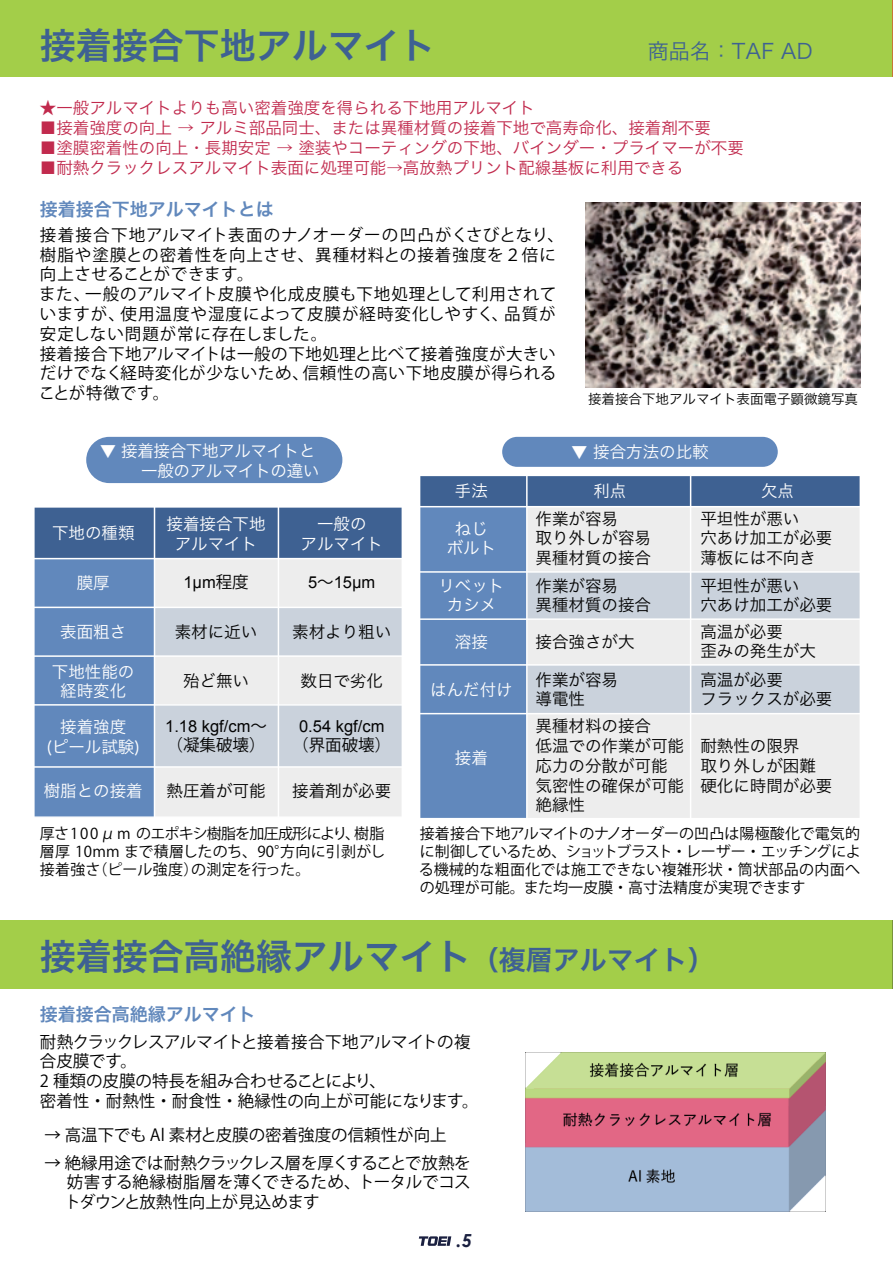
<style>
.page{position:relative;width:893px;height:1263px;background:#fff}
.page>*{position:absolute;margin:0;border:0;box-sizing:border-box;transform-origin:0 0}
.t1{font:36px "Hira Kaku Pro W6";color:#3e6192}
.t2{font:21px "Hira Kaku Pro W3";color:#3e6192}
.t3{font:18px "Hira Kaku Pro W6";color:#6188bc}
.t4{font:italic 700 18px "Century Gothic";color:#1a2040}
.t5{font:16.5px/19.8px "Koz Go Pro";letter-spacing:.04em;color:#000}
.t6{font:16.5px/19.8px "Hira Kaku Pro W3";color:#030303}
.t7{font:16.5px/19.8px "Koz Go Pro";letter-spacing:.005em;color:#000}
.t8{font:16.5px "Hira Kaku Pro W3";color:#c12a4d}
.t9{font:16.5px/19.8px "Hira Kaku Pro W3";color:#fff;text-align:center}
.t10{font:16.5px/19.8px "Arial";color:#030303}
.t11{font:16.5px/19.8px "Hira Kaku Pro W3";letter-spacing:-.02em;color:#fff;text-align:right}
.t12{font:15px/18px "Koz Go Pro";color:#000;text-align:justify}
.t13{font:13.5px "Hira Kaku Pro W3";color:#030303}
.s1{font-family:"Koz Go Pr 6 N"}
.s2{font-size:27px}
</style>
<div class="page">
<div style="left:0;top:920px;width:892px;height:69px;background:#a3ce49"></div>
<div style="left:0;top:0;width:892px;height:76px;background:#a3ce49"></div>
<div style="left:86px;top:437px;width:256px;height:46px;background:#6188bc;border-radius:23px"></div>
<div style="left:34px;top:507px;width:121px;height:52px;background:#3e6192"></div>
<div style="left:155px;top:507px;width:123px;height:52px;background:#3e6192"></div>
<div style="left:278px;top:507px;width:124px;height:52px;background:#3e6192"></div>
<div style="left:34px;top:559px;width:121px;height:48px;background:#6188bc"></div>
<div style="left:155px;top:559px;width:123px;height:48px;background:#ededed"></div>
<div style="left:278px;top:559px;width:124px;height:48px;background:#ededed"></div>
<div style="left:34px;top:607px;width:121px;height:49px;background:#6188bc"></div>
<div style="left:155px;top:607px;width:123px;height:49px;background:#cad2dc"></div>
<div style="left:278px;top:607px;width:124px;height:49px;background:#cad2dc"></div>
<div style="left:34px;top:656px;width:121px;height:49px;background:#6188bc"></div>
<div style="left:155px;top:656px;width:123px;height:49px;background:#ededed"></div>
<div style="left:278px;top:656px;width:124px;height:49px;background:#ededed"></div>
<div style="left:34px;top:705px;width:121px;height:62px;background:#6188bc"></div>
<div style="left:155px;top:705px;width:123px;height:62px;background:#cad2dc"></div>
<div style="left:278px;top:705px;width:124px;height:62px;background:#cad2dc"></div>
<div style="left:34px;top:767px;width:121px;height:50px;background:#6188bc"></div>
<div style="left:155px;top:767px;width:123px;height:50px;background:#ededed"></div>
<div style="left:278px;top:767px;width:124px;height:50px;background:#ededed"></div>
<hr style="left:154px;top:506px;width:1px;height:312px;background:#fff">
<hr style="left:278px;top:506px;width:1px;height:312px;background:#fff">
<hr style="left:33px;top:558px;width:370px;height:1px;background:#fff">
<hr style="left:33px;top:607px;width:370px;height:1px;background:#fff">
<hr style="left:33px;top:655px;width:370px;height:2px;background:#fff">
<hr style="left:33px;top:704px;width:370px;height:2px;background:#fff">
<hr style="left:33px;top:766px;width:370px;height:2px;background:#fff">
<hr style="left:33px;top:506px;width:2px;height:312px;background:#fff">
<hr style="left:33px;top:506px;width:370px;height:2px;background:#fff">
<hr style="left:33px;top:816px;width:370px;height:2px;background:#fff">
<img style="left:525px;top:1053px;width:300px;height:158px">
<div style="left:420px;top:475px;width:107px;height:32px;background:#3e6192"></div>
<div style="left:527px;top:475px;width:164px;height:32px;background:#3e6192"></div>
<div style="left:691px;top:475px;width:169px;height:32px;background:#3e6192"></div>
<div style="left:420px;top:507px;width:107px;height:65px;background:#6188bc"></div>
<div style="left:527px;top:507px;width:164px;height:65px;background:#ededed"></div>
<div style="left:691px;top:507px;width:169px;height:65px;background:#ededed"></div>
<div style="left:420px;top:572px;width:107px;height:47px;background:#6188bc"></div>
<div style="left:527px;top:572px;width:164px;height:47px;background:#cad2dc"></div>
<div style="left:691px;top:572px;width:169px;height:47px;background:#cad2dc"></div>
<div style="left:420px;top:619px;width:107px;height:46px;background:#6188bc"></div>
<div style="left:527px;top:619px;width:164px;height:46px;background:#ededed"></div>
<div style="left:691px;top:619px;width:169px;height:46px;background:#ededed"></div>
<div style="left:420px;top:665px;width:107px;height:49px;background:#6188bc"></div>
<div style="left:527px;top:665px;width:164px;height:49px;background:#cad2dc"></div>
<div style="left:691px;top:665px;width:169px;height:49px;background:#cad2dc"></div>
<div style="left:420px;top:714px;width:107px;height:105px;background:#6188bc"></div>
<div style="left:527px;top:714px;width:164px;height:105px;background:#ededed"></div>
<div style="left:691px;top:714px;width:169px;height:105px;background:#ededed"></div>
<hr style="left:526px;top:475px;width:2px;height:344px;background:#fff">
<hr style="left:690px;top:475px;width:1px;height:344px;background:#fff">
<hr style="left:419px;top:506px;width:442px;height:1px;background:#fff">
<hr style="left:419px;top:571px;width:442px;height:2px;background:#fff">
<hr style="left:419px;top:618px;width:442px;height:2px;background:#fff">
<hr style="left:419px;top:664px;width:442px;height:2px;background:#fff">
<hr style="left:419px;top:713px;width:442px;height:1px;background:#fff">
<hr style="left:419px;top:475px;width:442px;height:1px;background:#fff">
<hr style="left:419px;top:818px;width:442px;height:1px;background:#fff">
<div style="left:502px;top:437px;width:276px;height:30px;background:#6188bc;border-radius:15px"></div>
<img style="left:585px;top:202px;width:276px;height:185px">
<hr style="left:892px;top:920px;width:1px;height:69px;background:#78933b">
<hr style="left:892px;top:0;width:1px;height:76px;background:#c77736">
<svg style="left:419px;top:1236px;width:32px;height:10px"></svg>
<p class="t1" style="left:40px;top:13px;width:397px">接着接合下地アルマイト</p>
<p class="t8" style="left:40px;top:93px;width:497px">★一般アルマイトよりも高い密着強度を得られる下地用アルマイト</p>
<p class="t8" style="left:40px;top:113px;width:672px">■接着強度の向上 → アルミ部品同士、または異種材質の接着下地で高寿命化、接着剤不要</p>
<p class="t8" style="left:40px;top:133px;width:705px">■塗膜密着性の向上・長期安定 → 塗装やコーティングの下地、バインダー・プライマーが不要</p>
<p class="t8" style="left:40px;top:153px;width:645px">■耐熱クラックレスアルマイト表面に処理可能→高放熱プリント配線基板に利用できる</p>
<p class="t3" style="left:40px;top:193px;width:235px">接着接合下地アルマイトとは</p>
<p class="t2" style="left:648px;top:32px;width:166px">商品名：TAF AD</p>
<p class="t5" style="left:39px;top:225px;width:527px">接着接合下地アルマイト表面のナノオーダーの凹凸がくさびとなり、樹脂や塗膜との密着性を向上させ、異種材料との接着強度を２倍に向上させることができます。<br>また、一般のアルマイト皮膜や化成皮膜も下地処理として利用されていますが、使用温度や湿度によって皮膜が経時変化しやすく、品質が安定しない問題が常に存在しました。<br>接着接合下地アルマイトは一般の下地処理と比べて接着強度が大きいだけでなく経時変化が少ないため、信頼性の高い下地皮膜が得られることが特徴です。</p>
<p class="t11" style="left:100px;top:440px;width:221px">▼ 接着接合下地アルマイトと一般のアルマイトの違い</p>
<p class="t13" style="left:588px;top:387px;width:271px">接着接合下地アルマイト表面電子顕微鏡写真</p>
<p class="t9" style="left:571px;top:440px;width:139px">▼ 接合方法の比較</p>
<p class="t9" style="left:52px;top:522px;width:84px">下地の種類</p>
<p class="t9" style="left:167px;top:513px;width:100px">接着接合下地アルマイト</p>
<p class="t9" style="left:301px;top:513px;width:84px">一般の<br>アルマイト</p>
<p class="t9" style="left:77px;top:572px;width:34px">膜厚</p>
<p class="t10" style="left:183px;top:572px;width:67px">1μm<span class="s1">程度</span></p>
<p class="t10" style="left:308px;top:572px;width:69px">5<span class="s1">～</span>15μm</p>
<p class="t9" style="left:60px;top:621px;width:67px">表面粗さ</p>
<p class="t6" style="left:175px;top:621px;width:84px">素材に近い</p>
<p class="t6" style="left:292px;top:621px;width:101px">素材より粗い</p>
<p class="t9" style="left:52px;top:660px;width:84px">下地性能の経時変化</p>
<p class="t6" style="left:183px;top:669px;width:67px">殆ど無い</p>
<p class="t6" style="left:300px;top:669px;width:84px">数日で劣化</p>
<p class="t9" style="left:46px;top:716px;width:96px">接着強度<br>(ピール試験)</p>
<p class="t10" style="left:165px;top:716px;width:103px">1.18 kgf/cm<span class="s1">～（凝集破壊）</span></p>
<p class="t10" style="left:292px;top:716px;width:100px;text-align:center">0.54 kgf/cm<span class="s1">（界面破壊）</span></p>
<p class="t9" style="left:44px;top:780px;width:101px">樹脂との接着</p>
<p class="t6" style="left:167px;top:780px;width:100px">熱圧着が可能</p>
<p class="t6" style="left:292px;top:780px;width:101px">接着剤が必要</p>
<p class="t9" style="left:455px;top:480px;width:34px">手法</p>
<p class="t9" style="left:593px;top:480px;width:34px">利点</p>
<p class="t9" style="left:761px;top:480px;width:34px">欠点</p>
<p class="t9" style="left:447px;top:517px;width:51px">ねじボルト</p>
<p class="t6" style="left:536px;top:507px;width:117px">作業が容易<br>取り外しが容易異種材質の接合</p>
<p class="t6" style="left:700px;top:507px;width:133px">平坦性が悪い<br>穴あけ加工が必要薄板には不向き</p>
<p class="t9" style="left:438px;top:574px;width:67px">リベットカシメ</p>
<p class="t6" style="left:536px;top:574px;width:117px">作業が容易<br>異種材質の接合</p>
<p class="t6" style="left:700px;top:574px;width:133px">平坦性が悪い<br>穴あけ加工が必要</p>
<p class="t9" style="left:455px;top:630px;width:34px">溶接</p>
<p class="t6" style="left:536px;top:630px;width:100px">接合強さが大</p>
<p class="t6" style="left:700px;top:620px;width:117px">高温が必要<br>歪みの発生が大</p>
<p class="t9" style="left:430px;top:678px;width:84px">はんだ付け</p>
<p class="t6" style="left:536px;top:668px;width:84px">作業が容易導電性</p>
<p class="t6" style="left:700px;top:668px;width:133px">高温が必要<br>フラックスが必要</p>
<p class="t9" style="left:455px;top:747px;width:34px">接着</p>
<p class="t6" style="left:536px;top:715px;width:150px">異種材料の接合<br>低温での作業が可能応力の分散が可能気密性の確保が可能絶縁性</p>
<p class="t6" style="left:700px;top:735px;width:133px">耐熱性の限界<br>取り外しが困難硬化に時間が必要</p>
<p class="t12" style="left:40px;top:825px;width:347px">厚さ1 0 0 μ m のエポキシ樹脂を加圧成形により、樹脂層厚 10mm まで積層したのち、90°方向に引剥がし接着強さ（ピール強度）の測定を行った。</p>
<p class="t12" style="left:419px;top:825px;width:443px">接着接合下地アルマイトのナノオーダーの凹凸は陽極酸化で電気的に制御しているため、ショットブラスト・レーザー・エッチングによる機械的な粗面化では施工できない複雑形状・筒状部品の内面への処理が可能。また均一皮膜・高寸法精度が実現できます</p>
<p class="t1" style="left:40px;top:923px;width:676px">接着接合高絶縁アルマイト<span class="s2">（複層アルマイト）</span></p>
<p class="t3" style="left:40px;top:998px;width:217px">接着接合高絶縁アルマイト</p>
<p class="t7" style="left:40px;top:1032px;width:440px">耐熱クラックレスアルマイトと接着接合下地アルマイトの複合皮膜です。<br>2 種類の皮膜の特長を組み合わせることにより、<br>密着性・耐熱性・耐食性・絶縁性の向上が可能になります。</p>
<p class="t7" style="left:44px;top:1126px;width:404px">→ 高温下でも Al 素材と皮膜の密着強度の信頼性が向上</p>
<p class="t7" style="left:65px;top:1153px;width:408px;text-align:justify;text-indent:-20px">→ 絶縁用途では耐熱クラックレス層を厚くすることで放熱を妨害する絶縁樹脂層を薄くできるため、トータルでコストダウンと放熱性向上が見込めます</p>
<p class="t4" style="left:457px;top:1226px;width:17px">.5</p>
</div>
